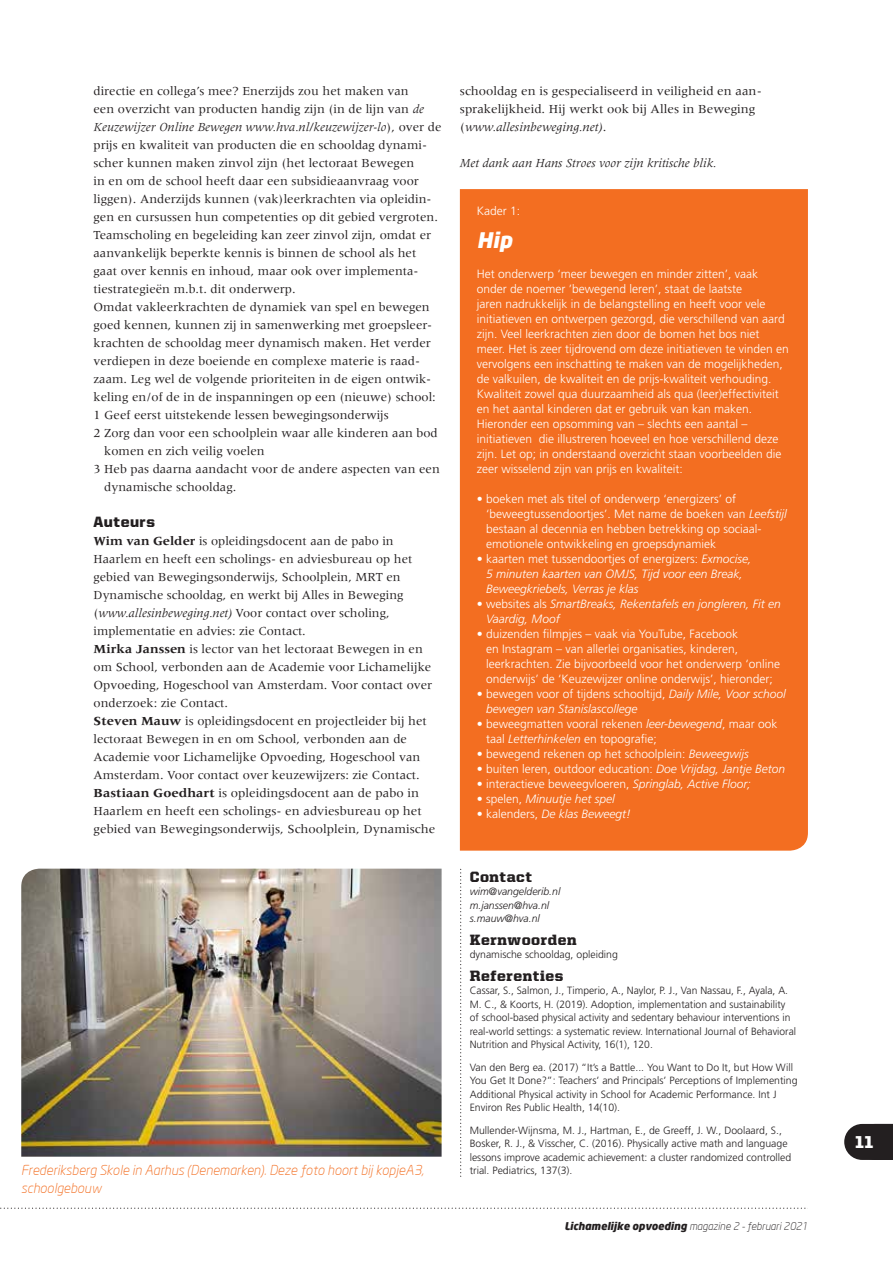
<style>
.page{position:relative;width:893px;height:1263px;background:#fff}
.page>*{position:absolute;margin:0;border:0;box-sizing:border-box;transform-origin:0 0}
.t1{font:italic 900 21px "Neo Sans";color:#fff}
.t2{font:900 17.25px "United Sans Reg";color:#fff}
.t3{font:900 15px "United Serif Reg";letter-spacing:.04em;color:#231f20}
.t4{font:900 15px "United Sans Reg";letter-spacing:.035em;color:#231f20}
.t5{font:italic 300 13.5px "Neo Sans";color:#f36e21}
.t6{font:12.75px/18px "Meridien LT Std";color:#231f20}
.t7{font:italic 12.75px "Meridien LT Std";color:#231f20}
.t8{font:300 12px/15px "Frutiger LT Std";color:#fff}
.t9{font:italic 300 12px/15px "Frutiger LT Std";color:#fff}
.t10{font:300 10.5px/13.5px "Frutiger LT Std";color:#231f20}
.t11{font:italic 300 10.5px/13.5px "Frutiger LT Std";color:#231f20}
.t12{font:italic 300 10.5px "Neo Sans";color:#231f20}
.s1{font-style:italic}
.s2{font-style:normal}
.s3{font-weight:700}
.s4{font-weight:900}
</style>
<div class="page">
<div style="left:460px;top:189px;width:348px;height:662px;background:#f36e21"></div>
<svg style="left:460px;top:869px;width:2px;height:308px"></svg>
<img style="left:21px;top:869px;width:421px;height:288px">
<svg style="left:844px;top:1124px;width:49px;height:36px;background:#353132"></svg>
<svg style="left:0;top:1207px;width:808px;height:2px"></svg>
<p class="t6" style="left:94px;top:81px;width:317px">directie en collega’s mee? Enerzijds zou het maken van</p>
<p class="t6" style="left:94px;top:99px;width:332px">een overzicht van producten handig zijn (in de lijn van <span class="s1">de</span></p>
<p class="t7" style="left:94px;top:120px;width:349px">Keuzewijzer Online Bewegen www.hva.nl/keuzewijzer-lo<span class="s2">), over de</span></p>
<p class="t6" style="left:94px;top:135px;width:335px">prijs en kwaliteit van producten die en schooldag dynami-</p>
<p class="t6" style="left:94px;top:153px;width:322px">scher kunnen maken zinvol zijn (het lectoraat Bewegen</p>
<p class="t6" style="left:94px;top:171px;width:327px">in en om de school heeft daar een subsidieaanvraag voor</p>
<p class="t6" style="left:94px;top:189px;width:339px">liggen). Anderzijds kunnen (vak)leerkrachten via opleidin-</p>
<p class="t6" style="left:94px;top:207px;width:346px">gen en cursussen hun competenties op dit gebied vergroten.</p>
<p class="t6" style="left:94px;top:225px;width:339px">Teamscholing en begeleiding kan zeer zinvol zijn, omdat er</p>
<p class="t6" style="left:94px;top:243px;width:324px">aanvankelijk beperkte kennis is binnen de school als het</p>
<p class="t6" style="left:94px;top:261px;width:327px">gaat over kennis en inhoud, maar ook over implementa-</p>
<p class="t6" style="left:94px;top:279px;width:204px">tiestrategieën m.b.t. dit onderwerp.</p>
<p class="t6" style="left:94px;top:297px;width:338px">Omdat vakleerkrachten de dynamiek van spel en bewegen</p>
<p class="t6" style="left:94px;top:315px;width:340px">goed kennen, kunnen zij in samenwerking met groepsleer-</p>
<p class="t6" style="left:94px;top:333px;width:339px">krachten de schooldag meer dynamisch maken. Het verder</p>
<p class="t6" style="left:94px;top:351px;width:328px">verdiepen in deze boeiende en complexe materie is raad-</p>
<p class="t6" style="left:94px;top:369px;width:339px">zaam. Leg wel de volgende prioriteiten in de eigen ontwik-</p>
<p class="t6" style="left:94px;top:387px;width:344px">keling en/of de in de inspanningen op een (nieuwe) school:</p>
<p class="t6" style="left:94px;top:405px;width:297px">1 Geef eerst uitstekende lessen bewegingsonderwijs</p>
<p class="t6" style="left:94px;top:423px;width:346px">2 Zorg dan voor een schoolplein waar alle kinderen aan bod</p>
<p class="t6" style="left:104px;top:441px;width:162px">komen en zich veilig voelen</p>
<p class="t6" style="left:94px;top:459px;width:348px">3 Heb pas daarna aandacht voor de andere aspecten van een</p>
<p class="t6" style="left:104px;top:477px;width:134px">dynamische schooldag.</p>
<p class="t4" style="left:94px;top:513px;width:63px">Auteurs</p>
<p class="t6" style="left:94px;top:531px;width:343px"><span class="s3">Wim van Gelder</span> is opleidingsdocent aan de pabo in Haarlem en heeft een scholings- en adviesbureau op het gebied van Bewegingsonderwijs, Schoolplein, MRT en Dynamische schooldag, en werkt bij Alles in Beweging (<span class="s1">www.allesinbeweging.net)</span> Voor contact over scholing, implementatie en advies: zie Contact.<br><span class="s3">Mirka Janssen</span> is lector van het lectoraat Bewegen in en om School, verbonden aan de Academie voor Lichamelijke Opvoeding, Hogeschool van Amsterdam. Voor contact over onderzoek: zie Contact.<br><span class="s3">Steven Mauw</span> is opleidingsdocent en projectleider bij het lectoraat Bewegen in en om School, verbonden aan de Academie voor Lichamelijke Opvoeding, Hogeschool van Amsterdam. Voor contact over keuzewijzers: zie Contact.<br><span class="s3">Bastiaan Goedhart</span> is opleidingsdocent aan de pabo in Haarlem en heeft een scholings- en adviesbureau op het gebied van Bewegingsonderwijs, Schoolplein, Dynamische</p>
<p class="t6" style="left:460px;top:81px;width:303px">schooldag en is gespecialiseerd in veiligheid en aan&shy;sprakelijkheid. Hij werkt ook bij Alles in Beweging (<span class="s1">www.allesinbeweging.net)</span>.</p>
<p class="t7" style="left:460px;top:156px;width:258px">Met dank aan Hans Stroes voor zijn kritische blik.</p>
<p class="t8" style="left:477px;top:204px;width:45px">Kader 1:</p>
<h1 class="t1" style="left:477px;top:227px;width:37px">Hip</h1>
<p class="t8" style="left:477px;top:267px;width:314px">Het onderwerp ‘meer bewegen en minder zitten’, vaak onder de noemer ’bewegend leren’, staat de laatste<br>jaren nadrukkelijk in de belangstelling en heeft voor vele initiatieven en ontwerpen gezorgd, die verschillend van aard zijn. Veel leerkrachten zien door de bomen het bos niet meer. Het is zeer tijdrovend om deze initiatieven te vinden en vervolgens een inschatting te maken van de mogelijkheden, de valkuilen, de kwaliteit en de prijs-kwaliteit verhouding.<br>Kwaliteit zowel qua duurzaamheid als qua (leer)effectiviteit en het aantal kinderen dat er gebruik van kan maken.<br>Hieronder een opsomming van – slechts een aantal – initiatieven die illustreren hoeveel en hoe verschillend deze zijn. Let op; in onderstaand overzicht staan voorbeelden die zeer wisselend zijn van prijs en kwaliteit:</p>
<p class="t8" style="left:486px;top:492px;width:302px;text-indent:-9px">• boeken met als titel of onderwerp ‘energizers’ of ‘beweegtussendoortjes’. Met name de boeken van <span class="s1">Leefstijl </span>bestaan al decennia en hebben betrekking op sociaal&shy;emotionele ontwikkeling en groepsdynamiek</p>
<p class="t9" style="left:486px;top:552px;width:267px;text-indent:-9px"><span class="s2">• kaarten met tussendoortjes of energizers:</span> Exmocise,<br>5 minuten kaarten van OMJS, Tijd voor een Break,<br>Beweegkriebels, Verras je klas</p>
<p class="t9" style="left:486px;top:597px;width:296px;text-indent:-9px"><span class="s2">• websites als</span> SmartBreaks, Rekentafels en jongleren, Fit en<br>Vaardig, Moof</p>
<p class="t8" style="left:486px;top:627px;width:296px;text-indent:-9px">• duizenden filmpjes – vaak via YouTube, Facebook<br>en Instagram – van allerlei organisaties, kinderen, leerkrachten. Zie bijvoorbeeld voor het onderwerp ‘online onderwijs’ de ‘Keuzewijzer online onderwijs’, hieronder;</p>
<p class="t9" style="left:486px;top:687px;width:301px;text-indent:-9px"><span class="s2">• bewegen voor of tijdens schooltijd,</span> Daily Mile, Voor school bewegen van Stanislascollege</p>
<p class="t8" style="left:486px;top:717px;width:293px;text-indent:-9px">• beweegmatten vooral rekenen <span class="s1">leer-bewegend</span>, maar ook taal <span class="s1">Letterhinkelen</span> en topografie;</p>
<p class="t8" style="left:477px;top:747px;width:273px">• bewegend rekenen op het schoolplein: <span class="s1">Beweegwijs</span></p>
<p class="t8" style="left:477px;top:762px;width:310px">• buiten leren, outdoor education: <span class="s1">Doe Vrijdag, Jantje Beton</span></p>
<p class="t8" style="left:477px;top:777px;width:275px">• interactieve beweegvloeren, <span class="s1">Springlab, Active Floor;</span></p>
<p class="t9" style="left:477px;top:792px;width:140px"><span class="s2">• spelen,</span> Minuutje het spel</p>
<p class="t9" style="left:477px;top:807px;width:156px"><span class="s2">• kalenders,</span> De klas Beweegt!</p>
<p class="t3" style="left:470px;top:868px;width:64px">Contact</p>
<p class="t11" style="left:470px;top:885px;width:92px">wim@vangelderib.nl m.janssen@hva.nl s.mauw@hva.nl</p>
<p class="t3" style="left:470px;top:931px;width:108px">Kernwoorden</p>
<p class="t10" style="left:470px;top:948px;width:150px">dynamische schooldag, opleiding</p>
<p class="t3" style="left:470px;top:967px;width:95px">Referenties</p>
<p class="t10" style="left:470px;top:984px;width:328px">Cassar, S., Salmon, J., Timperio, A., Naylor, P. J., Van Nassau, F., Ayala, A.<br>M. C., &amp; Koorts, H. (2019). Adoption, implementation and sustainability of school-based physical activity and sedentary behaviour interventions in real-world settings: a systematic review. International Journal of Behavioral Nutrition and Physical Activity, 16(1), 120.</p>
<p class="t10" style="left:470px;top:1060px;width:329px">Van den Berg ea. (2017) “It’s a Battle... You Want to Do It, but How Will You Get It Done?”: Teachers’ and Principals’ Perceptions of Implementing Additional Physical activity in School for Academic Performance. Int J Environ Res Public Health, 14(10).</p>
<p class="t10" style="left:470px;top:1123px;width:323px">Mullender-Wijnsma, M. J., Hartman, E., de Greeff, J. W., Doolaard, S.,<br>Bosker, R. J., &amp; Visscher, C. (2016). Physically active math and language lessons improve academic achievement: a cluster randomized controlled</p>
<p class="t5" style="left:21px;top:1162px;width:404px">Frederiksberg Skole in Aarhus (Denemarken). Deze foto hoort bij kopjeA3,</p>
<p class="t10" style="left:470px;top:1164px;width:104px">trial. Pediatrics, 137(3).</p>
<p class="t5" style="left:21px;top:1180px;width:82px">schoolgebouw</p>
<p class="t12" style="left:564px;top:1220px;width:245px"><span class="s4">Lichamelijke opvoeding</span> magazine 2 - februari 2021</p>
<h2 class="t2" style="left:855px;top:1133px;width:20px">11</h2>
</div>
